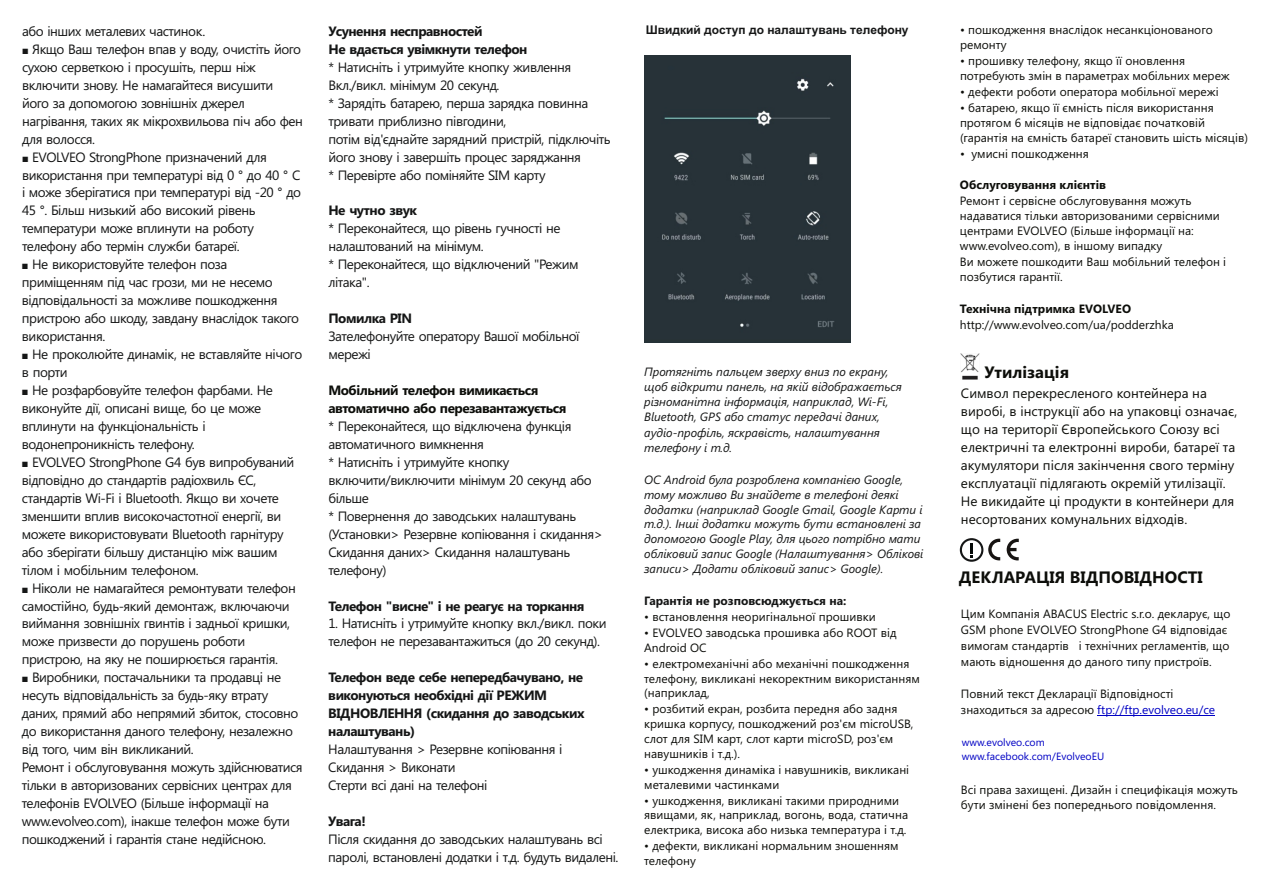
<style>
.page{position:relative;width:1263px;height:893px;background:#fff}
.page>*{position:absolute;margin:0;border:0;box-sizing:border-box;transform-origin:0 0}
.t1{font:700 16.5px "Segoe UI";color:#0d0e0a}
.t2{font:13.5px/18px "Segoe UI";letter-spacing:-.035em;color:#151616}
.t3{font:13.5px/18px "Segoe UI";color:#0d0e0a}
.t4{font:700 13.5px/18px "Segoe UI";letter-spacing:-.035em;color:#151616}
.t5{font:700 13.5px/18px "Segoe UI";letter-spacing:-.035em;color:#0d0e0a}
.t6{font:12px/14.9px "Segoe UI";color:#0d0e0a}
.t7{font:italic 12px/14.9px "Segoe UI";color:#151616}
.t8{font:700 12px "Segoe UI";color:#0d0e0a}
.t9{font:700 12px "Arial";color:#151616}
.t10{font:700 12px "Segoe UI";color:#151616}
.t11{font:10.5px/14px "Segoe UI";color:#0000c4}
.s1{font-size:7.5px}
.s2{color:#0000c4}
</style>
<div class="page">
<img style="left:960px;top:354px;width:20px;height:25px">
<hr style="left:1097px;top:715px;width:118px;height:1px;background:#0000c4">
<div style="left:960px;top:538px;width:23px;height:24px;border:2px solid #151616;border-radius:50%"></div>
<svg style="left:970px;top:543px;width:3px;height:14px"></svg>
<svg style="left:1007px;top:539px;width:12px;height:21px"></svg>
<svg style="left:988px;top:539px;width:12px;height:21px"></svg>
<div style="left:644px;top:55px;width:206px;height:287px;background:#273238"></div>
<p class="t2" style="left:22px;top:23px;width:185px">або інших металевих частинок.</p>
<p class="t2" style="left:22px;top:41px;width:282px"><span class="s1">■</span> Якщо Ваш телефон впав у воду, очистіть його сухою серветкою і просушіть, перш ніж включити знову. Не намагайтеся висушити його за допомогою зовнішніх джерел нагрівання, таких як мікрохвильова піч або фен для волосся.</p>
<p class="t2" style="left:22px;top:149px;width:281px"><span class="s1">■</span> EVOLVEO StrongPhone призначений для використання при температурі від 0 ° до 40 ° C і може зберігатися при температурі від -20 ° до 45 °. Більш низький або високий рівень температури може вплинути на роботу телефону або термін служби батареї.</p>
<p class="t2" style="left:22px;top:257px;width:279px"><span class="s1">■</span> Не використовуйте телефон поза приміщенням під час грози, ми не несемо відповідальності за можливе пошкодження пристрою або шкоду, завдану внаслідок такого використання.</p>
<p class="t2" style="left:22px;top:347px;width:282px"><span class="s1">■</span> Не проколюйте динамік, не вставляйте нічого в порти</p>
<p class="t2" style="left:22px;top:382px;width:252px"><span class="s1">■</span> Не розфарбовуйте телефон фарбами. Не виконуйте дії, описані вище, бо це може вплинути на функціональність і водонепроникність телефону.</p>
<p class="t2" style="left:22px;top:454px;width:274px"><span class="s1">■</span> EVOLVEO StrongPhone G4 був випробуваний відповідно до стандартів радіохвиль ЄС, стандартів Wi-Fi і Bluetooth. Якщо ви хочете зменшити вплив високочастотної енергії, ви можете використовувати Bluetooth гарнітуру або зберігати більшу дистанцію між вашим тілом і мобільним телефоном.</p>
<p class="t2" style="left:22px;top:580px;width:275px"><span class="s1">■</span> Ніколи не намагайтеся ремонтувати телефон самостійно, будь-який демонтаж, включаючи виймання зовнішніх гвинтів і задньої кришки, може призвести до порушень роботи пристрою, на яку не поширюється гарантія.</p>
<p class="t2" style="left:22px;top:670px;width:282px"><span class="s1">■</span> Виробники, постачальники та продавці не несуть відповідальність за будь-яку втрату даних, прямий або непрямий збиток, стосовно до використання даного телефону, незалежно від того, чим він викликаний.<br>Ремонт і обслуговування можуть здійснюватися тільки в авторизованих сервісних центрах для телефонів EVOLVEO (Більше інформації на www.evolveo.com), інакше телефон може бути пошкоджений і гарантія стане недійсною.</p>
<p class="t4" style="left:328px;top:23px;width:200px">Усунення несправностей<br>Не вдається увімкнути телефон</p>
<p class="t2" style="left:328px;top:59px;width:284px">* Натисніть і утримуйте кнопку живлення Вкл./викл. мінімум 20 секунд.<br>* Зарядіть батарею, перша зарядка повинна тривати приблизно півгодини,<br>потім від'єднайте зарядний пристрій, підключіть його знову і завершіть процес заряджання<br>* Перевірте або поміняйте SIM карту</p>
<p class="t4" style="left:328px;top:203px;width:90px">Не чутно звук</p>
<p class="t2" style="left:328px;top:221px;width:252px">* Переконайтеся, що рівень гучності не налаштований на мінімум.<br>* Переконайтеся, що відключений "Режим літака".</p>
<p class="t4" style="left:328px;top:311px;width:85px">Помилка PIN</p>
<p class="t2" style="left:328px;top:329px;width:253px">Зателефонуйте оператору Вашої мобільної мережі</p>
<p class="t5" style="left:328px;top:382px;width:239px">Мобільний телефон вимикається автоматично або перезавантажується</p>
<p class="t2" style="left:328px;top:418px;width:276px">* Переконайтеся, що відключена функція автоматичного вимкнення<br>* Натисніть і утримуйте кнопку включити/виключити мінімум 20 секунд або більше<br>* Повернення до заводських налаштувань (Установки&gt; Резервне копіювання і скидання&gt;<br>Скидання даних&gt; Скидання налаштувань телефону)</p>
<p class="t4" style="left:328px;top:598px;width:258px">Телефон "висне" і не реагує на торкання</p>
<p class="t2" style="left:328px;top:616px;width:280px">1. Натисніть і утримуйте кнопку вкл./викл. поки телефон не перезавантажиться (до 20 секунд).</p>
<p class="t4" style="left:328px;top:670px;width:258px">Телефон веде себе непередбачувано, не виконуються необхідні дії РЕЖИМ<br>ВІДНОВЛЕННЯ (скидання до заводських налаштувань)</p>
<p class="t2" style="left:328px;top:742px;width:236px">Налаштування &gt; Резервне копіювання і<br>Скидання &gt; Виконати<br>Стерти всі дані на телефоні</p>
<p class="t4" style="left:328px;top:813px;width:39px">Увага!</p>
<p class="t2" style="left:328px;top:831px;width:292px">Після скидання до заводських налаштувань всі паролі, встановлені додатки і т.д. будуть видалені.</p>
<p class="t9" style="left:646px;top:25px;width:264px">Швидкий доступ до налаштувань телефону</p>
<p class="t6" style="left:960px;top:24px;width:254px">• пошкодження внаслідок несанкціонованого ремонту</p>
<p class="t6" style="left:960px;top:55px;width:271px">• прошивку телефону, якщо її оновлення потребують змін в параметрах мобільних мереж</p>
<p class="t6" style="left:960px;top:85px;width:260px">• дефекти роботи оператора мобільної мережі</p>
<p class="t6" style="left:960px;top:101px;width:289px">• батарею, якщо її ємність після використання протягом 6 місяців не відповідає початковій (гарантія на ємність батареї становить шість місяців)</p>
<p class="t6" style="left:960px;top:147px;width:130px">• умисні пошкодження</p>
<p class="t8" style="left:960px;top:181px;width:148px">Обслуговування клієнтів</p>
<p class="t6" style="left:960px;top:195px;width:261px">Ремонт і сервісне обслуговування можуть надаватися тільки авторизованими сервісними центрами EVOLVEO (Більше інформації на: www.evolveo.com), в іншому випадку</p>
<p class="t6" style="left:960px;top:255px;width:268px">Ви можете пошкодити Ваш мобільний телефон і позбутися гарантії.</p>
<p class="t8" style="left:960px;top:304px;width:173px">Технічна підтримка EVOLVEO</p>
<p class="t6" style="left:960px;top:318px;width:215px">http://www.evolveo.com/ua/podderzhka</p>
<p class="t7" style="left:644px;top:365px;width:246px">Протягніть пальцем зверху вниз по екрану,</p>
<p class="t1" style="left:984px;top:366px;width:86px">Утилізація</p>
<p class="t7" style="left:644px;top:381px;width:259px">щоб відкрити панель, на якій відображається різноманітна інформація, наприклад, Wi-Fi,<br>Bluetooth, GPS або статус передачі даних,</p>
<p class="t7" style="left:644px;top:427px;width:237px">аудіо-профіль, яскравість, налаштування телефону і т.д.</p>
<p class="t7" style="left:644px;top:473px;width:281px">ОС Android була розроблена компанією Google, тому можливо Ви знайдете в телефоні деякі додатки (наприклад Google Gmail, Google Карти і т.д.). Інші додатки можуть бути встановлені за допомогою Google Play, для цього потрібно мати обліковий запис Google (Налаштування&gt; Облікові записи&gt; Додати обліковий запис&gt; Google).</p>
<p class="t10" style="left:644px;top:596px;width:204px">Гарантія не розповсюджується на:</p>
<p class="t6" style="left:644px;top:610px;width:233px">• встановлення неоригінальної прошивки</p>
<p class="t6" style="left:644px;top:626px;width:254px">• EVOLVEO заводська прошивка або ROOT від<br>Android ОС</p>
<p class="t6" style="left:644px;top:657px;width:277px">• електромеханічні або механічні пошкодження телефону, викликані некоректним використанням (наприклад,</p>
<p class="t6" style="left:644px;top:703px;width:271px">• розбитий екран, розбита передня або задня кришка корпусу, пошкоджений роз'єм microUSB, слот для SIM карт, слот карти microSD, роз'єм навушників і т.д.).</p>
<p class="t6" style="left:644px;top:763px;width:266px">• ушкодження динаміка і навушників, викликані металевими частинками</p>
<p class="t6" style="left:644px;top:794px;width:265px">• ушкодження, викликані такими природними явищами, як, наприклад, вогонь, вода, статична електрика, висока або низька температура і т.д.</p>
<p class="t6" style="left:644px;top:840px;width:256px">• дефекти, викликані нормальним зношенням телефону</p>
<p class="t3" style="left:961px;top:385px;width:278px">Символ перекресленого контейнера на виробі, в інструкції або на упаковці означає, що на території Європейського Союзу всі електричні та електронні вироби, батареї та акумулятори після закінчення свого терміну експлуатації підлягають окремій утилізації.<br>Не викидайте ці продукти в контейнери для несортованих комунальних відходів.</p>
<p class="t1" style="left:959px;top:571px;width:245px">ДЕКЛАРАЦІЯ ВІДПОВІДНОСТІ</p>
<p class="t6" style="left:961px;top:607px;width:271px;line-height:15.9px">Цим Компанія ABACUS Electric s.r.o. декларує, що GSM phone EVOLVEO StrongPhone G4 відповідає вимогам стандартів і технічних регламентів, що мають відношення до даного типу пристроїв.</p>
<p class="t6" style="left:961px;top:687px;width:256px;line-height:15.9px">Повний текст Декларації Відповідності знаходиться за адресою <span class="s2">ftp://ftp.evolveo.eu/ce</span></p>
<p class="t11" style="left:962px;top:736px;width:144px">www.evolveo.com www.facebook.com/EvolveoEU</p>
<p class="t6" style="left:961px;top:782px;width:278px;line-height:15.9px">Всі права захищені. Дизайн і специфікація можуть бути змінені без попереднього повідомлення.</p>
</div>
